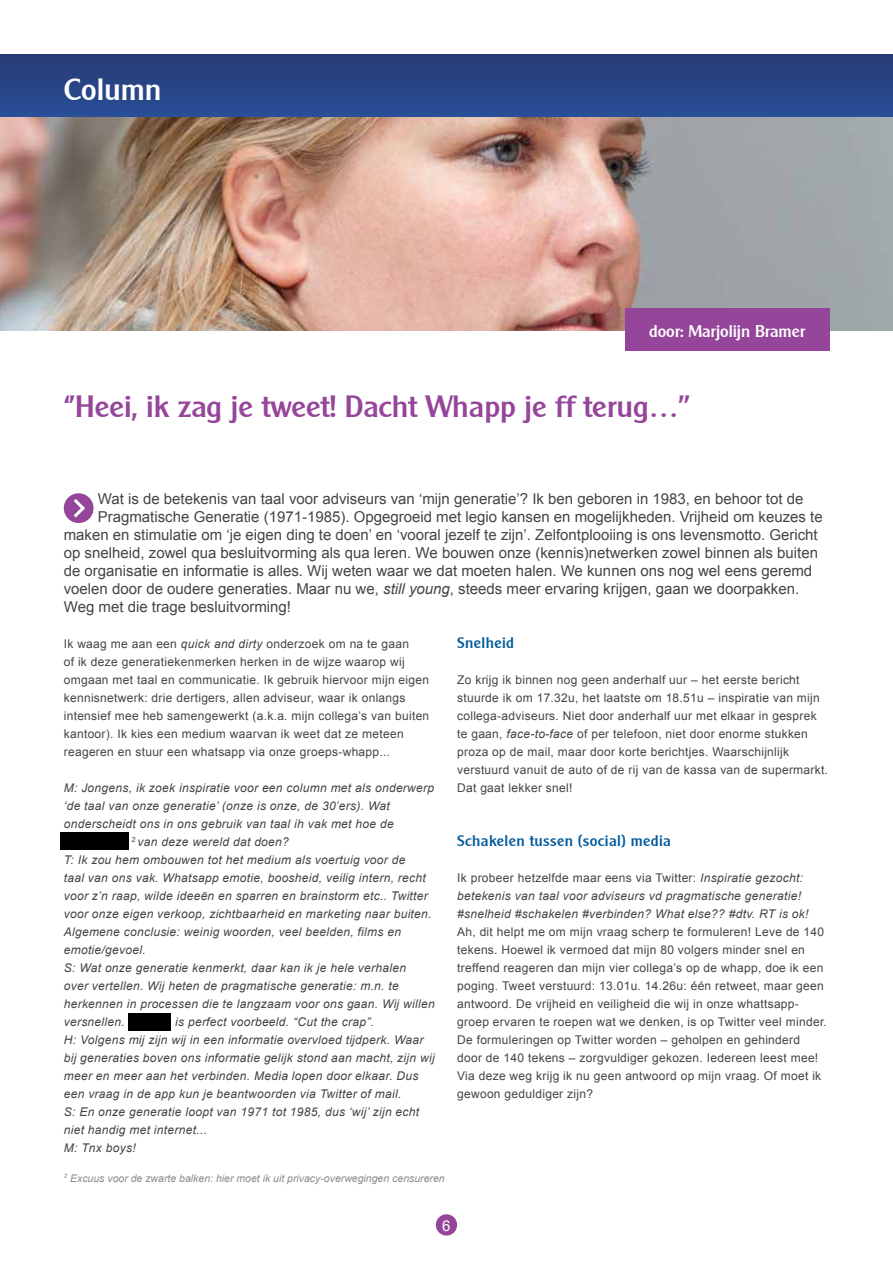
<style>
.page{position:relative;width:893px;height:1263px;background:#fff}
.page>*{position:absolute;margin:0;border:0;box-sizing:border-box;transform-origin:0 0}
.t1{font:500 30px "Cleargothic";color:#95459a}
.t2{font:500 30px "Cleargothic";color:#fff}
.t3{font:500 16.5px "Cleargothic";color:#fff}
.t4{font:15px "Arial";color:#444}
.t5{font:500 15px "Cleargothic";letter-spacing:.025em;color:#005a9c}
.t6{font:15px "Arial";color:#fff}
.t7{font:12px/18px "Arial";letter-spacing:.025em;color:#444}
.t8{font:italic 12px/18px "Arial";letter-spacing:.025em;color:#444}
.t9{font:italic 10.5px "Arial";color:#8e8a8a}
.s1{font-style:italic}
.s2{color:#fff}
.s3{font-style:normal}
</style>
<div class="page">
<div style="left:436px;top:1214px;width:21px;height:21px;background:#95459a;border-radius:50%"></div>
<div style="left:0;top:54px;width:893px;height:64px;background:linear-gradient(to bottom,#283b74,#284e97)"></div>
<div style="left:877px;top:54px;width:16px;height:64px;background:linear-gradient(to bottom,#283b74,#284e97)"></div>
<img style="left:0;top:118px;width:893px;height:212px">
<div style="left:625px;top:308px;width:204px;height:42px;background:#95459a"></div>
<div style="left:60px;top:833px;width:68px;height:17px;background:#000"></div>
<div style="left:128px;top:1013px;width:43px;height:18px;background:#000"></div>
<div style="left:64px;top:493px;width:30px;height:30px;background:#95459a;border-radius:50%"></div>
<svg style="left:74px;top:499px;width:11px;height:18px"></svg>
<h1 class="t2" style="left:64px;top:72px;width:99px">Column</h1>
<h2 class="t3" style="left:649px;top:321px;width:158px">door: Marjolijn Bramer</h2>
<h1 class="t1" style="left:64px;top:388px;width:628px">‘’Heei, ik zag je tweet! Dacht Whapp je ff terug…’’</h1>
<p class="t4" style="left:98px;top:489px;width:707px">Wat is de betekenis van taal voor adviseurs van ‘mijn generatie’? Ik ben geboren in 1983, en behoor tot de</p>
<p class="t4" style="left:98px;top:507px;width:726px">Pragmatische Generatie (1971-1985). Opgegroeid met legio kansen en mogelijkheden. Vrijheid om keuzes te</p>
<p class="t4" style="left:64px;top:525px;width:755px">maken en stimulatie om ‘je eigen ding te doen’ en ‘vooral jezelf te zijn’. Zelfontplooiing is ons levensmotto. Gericht</p>
<p class="t4" style="left:64px;top:543px;width:756px">op snelheid, zowel qua besluitvorming als qua leren. We bouwen onze (kennis)netwerken zowel binnen als buiten</p>
<p class="t4" style="left:64px;top:561px;width:750px">de organisatie en informatie is alles. Wij weten waar we dat moeten halen. We kunnen ons nog wel eens geremd</p>
<p class="t4" style="left:64px;top:579px;width:737px">voelen door de oudere generaties. Maar nu we, <span class="s1">still young</span>, steeds meer ervaring krijgen, gaan we doorpakken.</p>
<p class="t4" style="left:64px;top:597px;width:229px">Weg met die trage besluitvorming!</p>
<p class="t7" style="left:64px;top:635px;width:367px">Ik waag me aan een <span class="s1">quick and dirty</span> onderzoek om na te gaan<br>of ik deze generatiekenmerken herken in de wijze waarop wij omgaan met taal en communicatie. Ik gebruik hiervoor mijn eigen kennisnetwerk: drie dertigers, allen adviseur, waar ik onlangs intensief mee heb samengewerkt (a.k.a. mijn collega’s van buiten kantoor). Ik kies een medium waarvan ik weet dat ze meteen reageren en stuur een whatsapp via onze groeps-whapp...</p>
<p class="t8" style="left:64px;top:779px;width:372px">M: Jongens, ik zoek inspiratie voor een column met als onderwerp ‘de taal van onze generatie’ (onze is onze, de 30’ers). Wat onderscheidt ons in ons gebruik van taal ih vak met hoe de<br><span class="s2">il Giraffo’s</span> <sup>2</sup> van deze wereld dat doen?<br>T: Ik zou hem ombouwen tot het medium als voertuig voor de<br>taal van ons vak. Whatsapp emotie, boosheid, veilig intern, recht voor z’n raap, wilde ideeën en sparren en brainstorm etc.. Twitter voor onze eigen verkoop, zichtbaarheid en marketing naar buiten.<br>Algemene conclusie: weinig woorden, veel beelden, films en emotie/gevoel.<br>S: Wat onze generatie kenmerkt, daar kan ik je hele verhalen<br>over vertellen. Wij heten de pragmatische generatie: m.n. te herkennen in processen die te langzaam voor ons gaan. Wij willen versnellen. <span class="s2">DvdO</span> is perfect voorbeeld. “Cut the crap”.<br>H: Volgens mij zijn wij in een informatie overvloed tijdperk. Waar bij generaties boven ons informatie gelijk stond aan macht, zijn wij meer en meer aan het verbinden. Media lopen door elkaar. Dus een vraag in de app kun je beantwoorden via Twitter of mail.<br>S: En onze generatie loopt van 1971 tot 1985, dus ‘wij’ zijn echt niet handig met internet...<br>M: Tnx boys!</p>
<p class="t5" style="left:457px;top:634px;width:59px">Snelheid</p>
<p class="t7" style="left:457px;top:671px;width:373px">Zo krijg ik binnen nog geen anderhalf uur – het eerste bericht stuurde ik om 17.32u, het laatste om 18.51u – inspiratie van mijn collega-adviseurs. Niet door anderhalf uur met elkaar in gesprek te gaan, <span class="s1">face-to-face</span> of per telefoon, niet door enorme stukken proza op de mail, maar door korte berichtjes. Waarschijnlijk verstuurd vanuit de auto of de rij van de kassa van de supermarkt.<br>Dat gaat lekker snel!</p>
<p class="t5" style="left:457px;top:832px;width:215px">Schakelen tussen (social) media</p>
<p class="t8" style="left:457px;top:869px;width:353px"><span class="s3">Ik probeer hetzelfde maar eens via Twitter:</span> Inspiratie gezocht: betekenis van taal voor adviseurs vd pragmatische generatie! #snelheid #schakelen #verbinden? What else?? #dtv. RT is ok!</p>
<p class="t7" style="left:457px;top:923px;width:371px">Ah, dit helpt me om mijn vraag scherp te formuleren! Leve de 140 tekens. Hoewel ik vermoed dat mijn 80 volgers minder snel en treffend reageren dan mijn vier collega’s op de whapp, doe ik een poging. Tweet verstuurd: 13.01u. 14.26u: één retweet, maar geen antwoord. De vrijheid en veiligheid die wij in onze whattsapp&shy;groep ervaren te roepen wat we denken, is op Twitter veel minder.<br>De formuleringen op Twitter worden – geholpen en gehinderd door de 140 tekens – zorgvuldiger gekozen. Iedereen leest mee!<br>Via deze weg krijg ik nu geen antwoord op mijn vraag. Of moet ik gewoon geduldiger zijn?</p>
<p class="t9" style="left:64px;top:1171px;width:382px"><sup>2</sup> Excuus voor de zwarte balken: hier moet ik uit privacy-overwegingen censureren</p>
<p class="t6" style="left:442px;top:1215px;width:10px">6</p>
</div>
